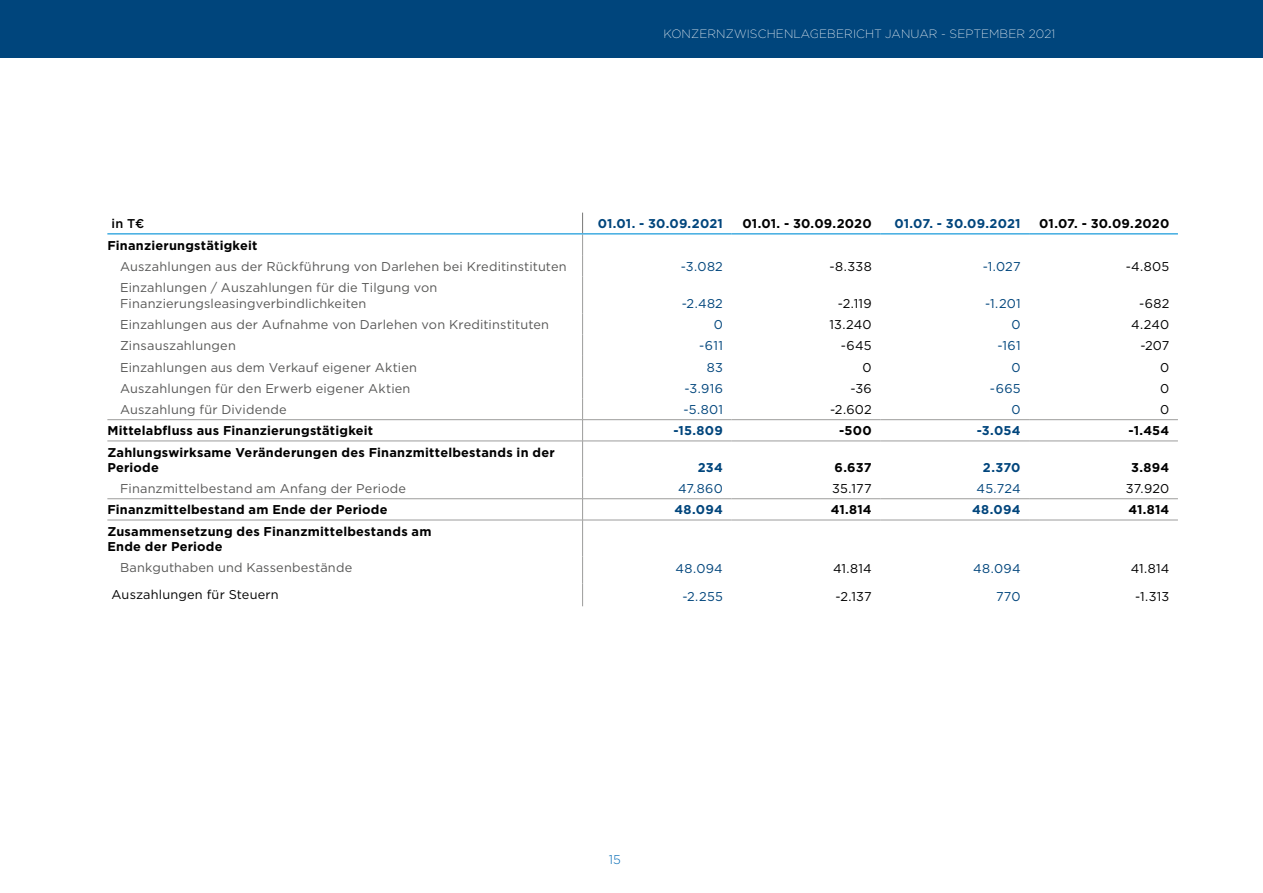
<style>
.page{position:relative;width:1263px;height:893px;background:#fff}
.page>*{position:absolute;margin:0;border:0;box-sizing:border-box;transform-origin:0 0}
.t1{font:12.75px/15.8px "Gotham";letter-spacing:.015em;color:#575756}
.t2{font:700 12.75px/15.3px "Gotham";letter-spacing:.02em;color:#000}
.t3{font:12.75px "Gotham";letter-spacing:.015em;color:#000}
.t4{font:12.75px "Gotham";letter-spacing:.025em;color:#00457c}
.t5{font:700 12.75px "Gotham";letter-spacing:.015em;color:#00457c}
.t6{font:500 12.75px "Gotham";color:#000}
.t7{font:300 12.75px "Gotham";color:#0069b4}
.t8{font:200 12px "Gotham";letter-spacing:.01em;color:#fff}
</style>
<div class="page">
<svg style="left:107px;top:499px;width:475px;height:21px"></svg>
<svg style="left:582px;top:213px;width:1px;height:63px"></svg>
<hr style="left:582px;top:276px;width:1px;height:37px;background:#9d9d9c">
<svg style="left:582px;top:313px;width:1px;height:128px"></svg>
<hr style="left:582px;top:441px;width:1px;height:36px;background:#9d9d9c">
<svg style="left:582px;top:477px;width:1px;height:43px"></svg>
<hr style="left:582px;top:520px;width:1px;height:37px;background:#9d9d9c">
<svg style="left:582px;top:557px;width:1px;height:49px"></svg>
<hr style="left:107px;top:419px;width:476px;height:1px;background:#9d9d9c">
<hr style="left:583px;top:419px;width:148px;height:1px;background:#9d9d9c">
<hr style="left:731px;top:419px;width:149px;height:1px;background:#9d9d9c">
<hr style="left:880px;top:419px;width:149px;height:1px;background:#9d9d9c">
<hr style="left:1029px;top:419px;width:149px;height:1px;background:#9d9d9c">
<hr style="left:107px;top:441px;width:476px;height:1px;background:#9d9d9c">
<hr style="left:583px;top:441px;width:148px;height:1px;background:#9d9d9c">
<hr style="left:731px;top:441px;width:149px;height:1px;background:#9d9d9c">
<hr style="left:880px;top:441px;width:149px;height:1px;background:#9d9d9c">
<hr style="left:1029px;top:441px;width:149px;height:1px;background:#9d9d9c">
<hr style="left:107px;top:498px;width:476px;height:1px;background:#9d9d9c">
<hr style="left:583px;top:498px;width:148px;height:1px;background:#9d9d9c">
<hr style="left:731px;top:498px;width:149px;height:1px;background:#9d9d9c">
<hr style="left:880px;top:498px;width:149px;height:1px;background:#9d9d9c">
<hr style="left:1029px;top:498px;width:149px;height:1px;background:#9d9d9c">
<hr style="left:107px;top:520px;width:476px;height:1px;background:#9d9d9c">
<hr style="left:583px;top:520px;width:148px;height:1px;background:#9d9d9c">
<hr style="left:731px;top:520px;width:149px;height:1px;background:#9d9d9c">
<hr style="left:880px;top:520px;width:149px;height:1px;background:#9d9d9c">
<hr style="left:1029px;top:520px;width:149px;height:1px;background:#9d9d9c">
<hr style="left:107px;top:233px;width:476px;height:1px;background:#0090d7">
<hr style="left:583px;top:233px;width:148px;height:1px;background:#0090d7">
<hr style="left:731px;top:233px;width:149px;height:1px;background:#0090d7">
<hr style="left:880px;top:233px;width:149px;height:1px;background:#0090d7">
<hr style="left:1029px;top:233px;width:149px;height:1px;background:#0090d7">
<div style="left:0;top:0;width:1263px;height:57px;background:#00457c"></div>
<p class="t8" style="left:663px;top:26px;width:393px">KONZERNZWISCHENLAGEBERICHT JANUAR - SEPTEMBER 2021</p>
<p class="t6" style="left:112px;top:215px;width:34px">in T€</p>
<p class="t5" style="left:598px;top:215px;width:127px">01.01. - 30.09.2021</p>
<p class="t2" style="left:742px;top:216px;width:131px">01.01. - 30.09.2020</p>
<p class="t5" style="left:894px;top:215px;width:128px">01.07. - 30.09.2021</p>
<p class="t2" style="left:1039px;top:216px;width:132px">01.07. - 30.09.2020</p>
<p class="t2" style="left:107px;top:237px;width:152px">Finanzierungstätigkeit</p>
<p class="t1" style="left:120px;top:258px;width:448px">Auszahlungen aus der Rückführung von Darlehen bei Kreditinstituten</p>
<p class="t4" style="left:681px;top:258px;width:43px">-3.082</p>
<p class="t3" style="left:830px;top:258px;width:44px">-8.338</p>
<p class="t4" style="left:983px;top:258px;width:39px">-1.027</p>
<p class="t3" style="left:1126px;top:258px;width:45px">-4.805</p>
<p class="t1" style="left:120px;top:279px;width:319px">Einzahlungen / Auszahlungen für die Tilgung von<br>Finanzierungsleasingverbindlichkeiten</p>
<p class="t4" style="left:682px;top:295px;width:43px">-2.482</p>
<p class="t3" style="left:838px;top:295px;width:35px">-2.119</p>
<p class="t4" style="left:985px;top:295px;width:37px">-1.201</p>
<p class="t3" style="left:1139px;top:295px;width:32px">-682</p>
<p class="t1" style="left:120px;top:316px;width:430px">Einzahlungen aus der Aufnahme von Darlehen von Kreditinstituten</p>
<p class="t4" style="left:714px;top:316px;width:11px">0</p>
<p class="t3" style="left:829px;top:316px;width:44px">13.240</p>
<p class="t4" style="left:1011px;top:316px;width:11px">0</p>
<p class="t3" style="left:1131px;top:316px;width:40px">4.240</p>
<p class="t1" style="left:120px;top:338px;width:117px">Zinsauszahlungen</p>
<p class="t4" style="left:699px;top:338px;width:25px">-611</p>
<p class="t3" style="left:841px;top:338px;width:32px">-645</p>
<p class="t4" style="left:997px;top:338px;width:25px">-161</p>
<p class="t3" style="left:1140px;top:338px;width:31px">-207</p>
<p class="t1" style="left:120px;top:359px;width:298px">Einzahlungen aus dem Verkauf eigener Aktien</p>
<p class="t4" style="left:707px;top:359px;width:18px">83</p>
<p class="t3" style="left:863px;top:359px;width:11px">0</p>
<p class="t4" style="left:1011px;top:359px;width:11px">0</p>
<p class="t3" style="left:1160px;top:359px;width:11px">0</p>
<p class="t1" style="left:120px;top:380px;width:292px">Auszahlungen für den Erwerb eigener Aktien</p>
<p class="t4" style="left:684px;top:380px;width:40px">-3.916</p>
<p class="t3" style="left:850px;top:380px;width:23px">-36</p>
<p class="t4" style="left:990px;top:380px;width:32px">-665</p>
<p class="t3" style="left:1160px;top:380px;width:11px">0</p>
<p class="t1" style="left:120px;top:401px;width:168px">Auszahlung für Dividende</p>
<p class="t4" style="left:683px;top:401px;width:41px">-5.801</p>
<p class="t3" style="left:830px;top:401px;width:43px">-2.602</p>
<p class="t4" style="left:1011px;top:401px;width:11px">0</p>
<p class="t3" style="left:1160px;top:401px;width:11px">0</p>
<p class="t2" style="left:107px;top:423px;width:267px">Mittelabfluss aus Finanzierungstätigkeit</p>
<p class="t5" style="left:673px;top:422px;width:51px">-15.809</p>
<p class="t2" style="left:839px;top:423px;width:34px">-500</p>
<p class="t5" style="left:977px;top:422px;width:45px">-3.054</p>
<p class="t2" style="left:1128px;top:423px;width:42px">-1.454</p>
<p class="t2" style="left:107px;top:444px;width:449px">Zahlungswirksame Veränderungen des Finanzmittelbestands in der<br>Periode</p>
<p class="t5" style="left:698px;top:459px;width:27px">234</p>
<p class="t2" style="left:835px;top:460px;width:39px">6.637</p>
<p class="t5" style="left:983px;top:459px;width:39px">2.370</p>
<p class="t2" style="left:1131px;top:460px;width:40px">3.894</p>
<p class="t1" style="left:120px;top:481px;width:288px">Finanzmittelbestand am Anfang der Periode</p>
<p class="t4" style="left:678px;top:480px;width:46px">47.860</p>
<p class="t3" style="left:832px;top:480px;width:41px">35.177</p>
<p class="t4" style="left:977px;top:480px;width:45px">45.724</p>
<p class="t3" style="left:1126px;top:480px;width:45px">37.920</p>
<p class="t2" style="left:107px;top:502px;width:282px">Finanzmittelbestand am Ende der Periode</p>
<p class="t5" style="left:674px;top:501px;width:50px">48.094</p>
<p class="t2" style="left:831px;top:502px;width:43px">41.814</p>
<p class="t5" style="left:972px;top:501px;width:50px">48.094</p>
<p class="t2" style="left:1128px;top:502px;width:43px">41.814</p>
<p class="t2" style="left:107px;top:523px;width:326px">Zusammensetzung des Finanzmittelbestands am<br>Ende der Periode</p>
<p class="t1" style="left:120px;top:560px;width:234px">Bankguthaben und Kassenbestände</p>
<p class="t4" style="left:675px;top:561px;width:49px">48.094</p>
<p class="t3" style="left:833px;top:561px;width:40px">41.814</p>
<p class="t4" style="left:973px;top:561px;width:49px">48.094</p>
<p class="t3" style="left:1131px;top:561px;width:40px">41.814</p>
<p class="t3" style="left:112px;top:586px;width:169px">Auszahlungen für Steuern</p>
<p class="t4" style="left:682px;top:588px;width:42px">-2.255</p>
<p class="t3" style="left:835px;top:588px;width:38px">-2.137</p>
<p class="t4" style="left:996px;top:588px;width:26px">770</p>
<p class="t3" style="left:1135px;top:588px;width:36px">-1.313</p>
<p class="t7" style="left:609px;top:852px;width:13px">15</p>
</div>
